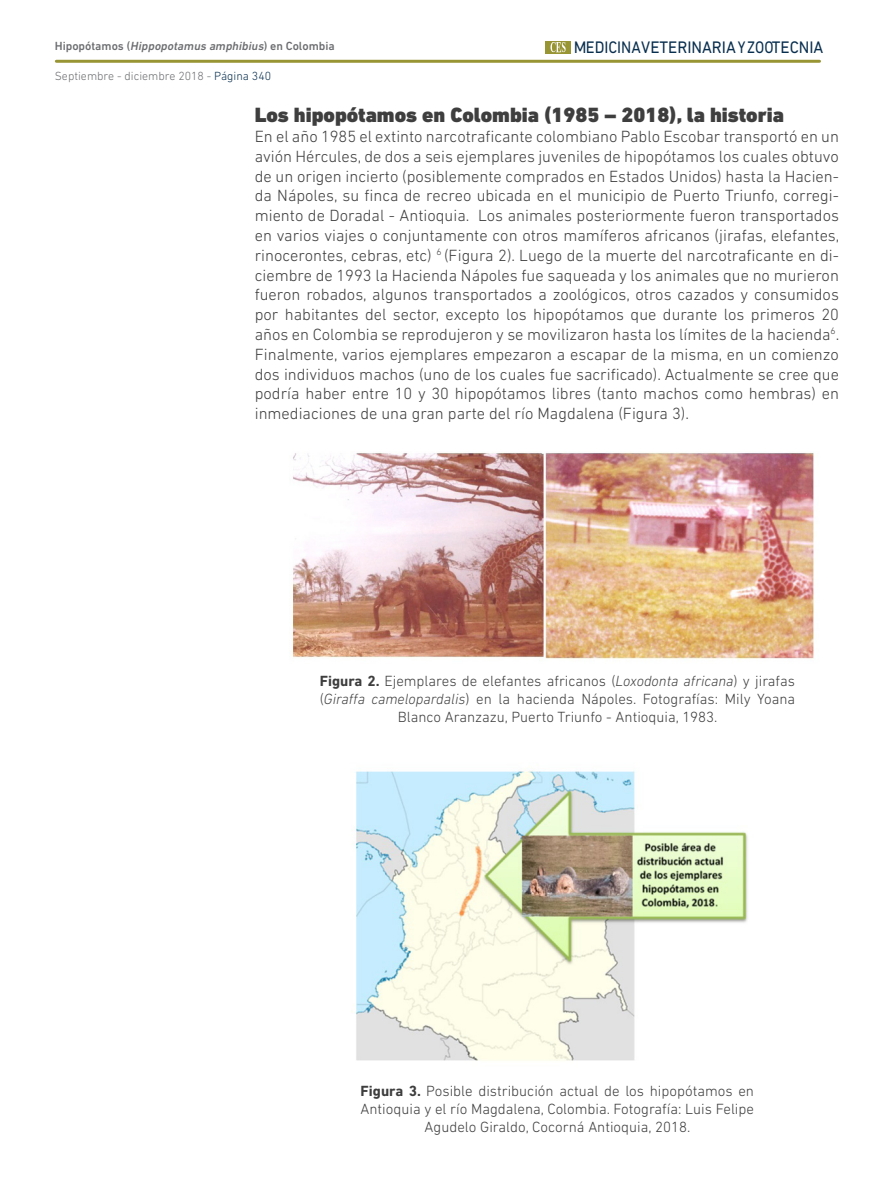
<style>
.page{position:relative;width:893px;height:1191px;background:#fff}
.page>*{position:absolute;margin:0;border:0;box-sizing:border-box;transform-origin:0 0}
.Subtítulo{font:900 21px "DIN Next LT Pro";color:#3e3e3f}
.t1{font:16.95px "DIN Next LT Pro";color:#092f4f}
.Body{font:300 16.5px/19.8px "DIN Next LT Pro";color:#3e3e3f;text-align:justify}
.Body-2{font:300 15px/18px "DIN Next LT Pro";color:#3e3e3f;text-align:center}
.t2{font:500 12px "DIN Next LT Pro";color:#6c6d70}
.t3{font:300 12px "DIN Next LT Pro";color:#6c6d70}
.s1{font-style:italic}
.s2{color:#092f4f}
.s3{font-weight:700}
.s4{color:#383838}
</style>
<div class="page">
<hr style="left:56px;top:60px;width:763px;height:3px;background:#989535">
<div style="left:546px;top:41px;width:25px;height:13px;background:#989535"></div>
<svg style="left:550px;top:42px;width:16px;height:10px"></svg>
<img style="left:292px;top:452px;width:522px;height:207px">
<img style="left:351px;top:771px;width:397px;height:290px">
<p class="t2" style="left:55px;top:39px;width:281px">H i p o p ót a m o s ( <span class="s1">Hippopotamus amphibius</span>) e n Co lo m b i a</p>
<p class="t3" style="left:55px;top:69px;width:218px">Septiembre - diciembre 2018 - <span class="s2">Página 340</span></p>
<p class="t1" style="left:574px;top:37px;width:251px">MEDICINA VETERINARIA Y ZOOTECNIA</p>
<p class="Subtítulo" style="left:255px;top:102px;width:531px">Los hipopótamos en Colombia (1985 – 2018), la historia</p>
<p class="Body" style="left:255px;top:126px;width:586px">En el año 1985 el extinto narcotraficante colombiano Pablo Escobar transportó en un avión Hércules, de dos a seis ejemplares juveniles de hipopótamos los cuales obtuvo de un origen incierto (posiblemente comprados en Estados Unidos) hasta la Hacien&shy;da Nápoles, su finca de recreo ubicada en el municipio de Puerto Triunfo, corregi&shy;miento de Doradal - Antioquia. Los animales posteriormente fueron transportados en varios viajes o conjuntamente con otros mamíferos africanos (jirafas, elefantes, rinocerontes, cebras, etc) <sup>6</sup> (Figura 2). Luego de la muerte del narcotraficante en di&shy;ciembre de 1993 la Hacienda Nápoles fue saqueada y los animales que no murieron fueron robados, algunos transportados a zoológicos, otros cazados y consumidos por habitantes del sector, excepto los hipopótamos que durante los primeros 20 años en Colombia se reprodujeron y se movilizaron hasta los límites de la hacienda<sup>6</sup>.<br>Finalmente, varios ejemplares empezaron a escapar de la misma, en un comienzo dos individuos machos (uno de los cuales fue sacrificado). Actualmente se cree que podría haber entre 10 y 30 hipopótamos libres (tanto machos como hembras) en inmediaciones de una gran parte del río Magdalena (Figura 3).</p>
<p class="Body-2" style="left:320px;top:672px;width:477px"><span class="s3">Figura 2.</span> Ejemplares de elefantes africanos (<span class="s1">Loxodonta africana</span>) y jirafas (<span class="s1">Giraffa camelopardalis</span><span class="s4">)</span> en la hacienda Nápoles. Fotografías: Mily Yoana<br>Blanco Aranzazu, Puerto Triunfo - Antioquia, 1983.</p>
<p class="Body-2" style="left:361px;top:1081px;width:395px"><span class="s3">Figura 3.</span> Posible distribución actual de los hipopótamos en<br>Antioquia y el río Magdalena, Colombia. Fotografía: Luis Felipe<br>Agudelo Giraldo, Cocorná Antioquia, 2018.</p>
</div>
